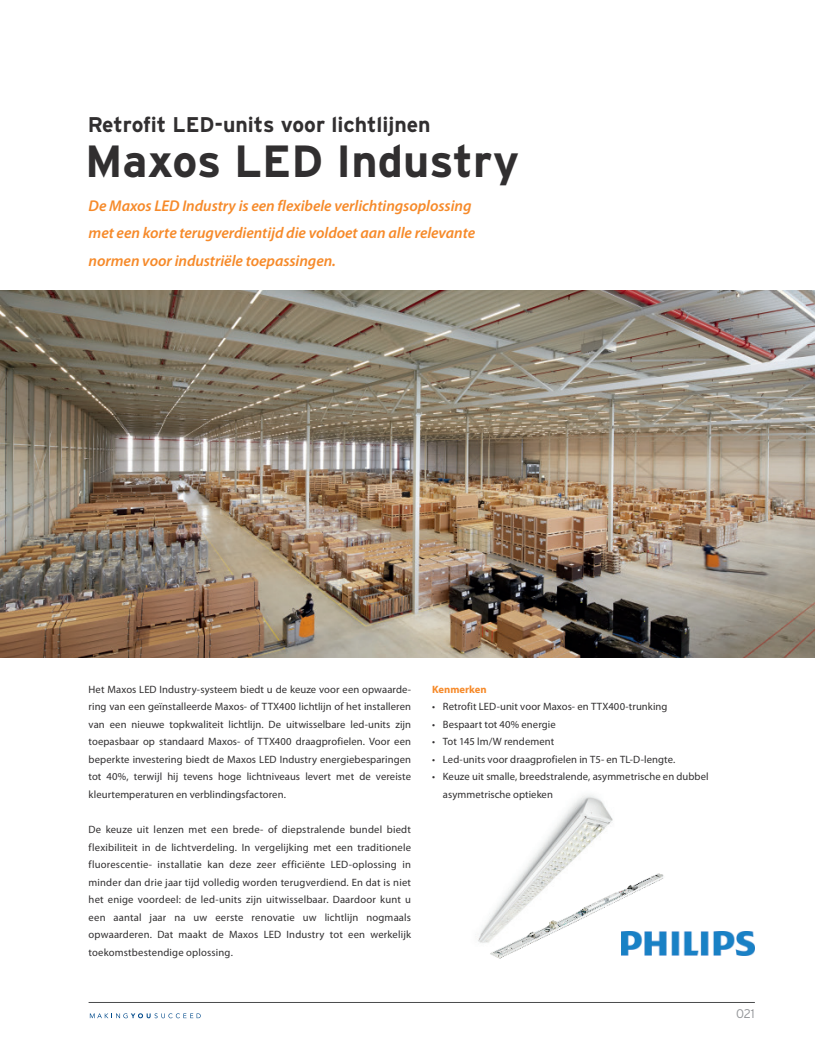
<style>
.page{position:relative;width:815px;height:1053px;background:#fff}
.page>*{position:absolute;margin:0;border:0;box-sizing:border-box;transform-origin:0 0}
.t1{font:700 45px "Interstate";color:#312f30}
.t2{font:700 21.25px "Interstate";color:#312f30}
.t3{font:italic 600 15.62px/27.5px "Myriad Pro";letter-spacing:-.005em;color:#f68a2a}
.t4{font:300 12.5px "Interstate";color:#939598}
.t5{font:10.62px/17.5px "Myriad Pro";letter-spacing:.01em;color:#312f30;text-align:justify}
.t6{font:700 10.62px "Myriad Pro";color:#f68a2a}
</style>
<div class="page">
<hr style="left:89px;top:1002px;width:666px;height:1px;background:#4b4c4d">
<svg style="left:90px;top:1013px;width:111px;height:5px"></svg>
<img style="left:568px;top:794px;width:39px;height:16px">
<img style="left:0;top:290px;width:815px;height:368px">
<img style="left:678px;top:931px;width:77px;height:24px">
<img style="left:478px;top:810px;width:200px;height:149px">
<h2 class="t2" style="left:88px;top:113px;width:344px">Retrofit LED-units voor lichtlijnen</h2>
<h1 class="t1" style="left:85px;top:136px;width:436px">Maxos LED Industry</h1>
<h3 class="t3" style="left:89px;top:192px;width:388px">De Maxos LED Industry is een flexibele verlichtingsoplossing met een korte terugverdientijd die voldoet aan alle relevante normen voor industriële toepassingen.</h3>
<p class="t5" style="left:89px;top:680px;width:324px">Het Maxos LED Industry-systeem biedt u de keuze voor een opwaarde&shy;ring van een geïnstalleerde Maxos- of TTX400 lichtlijn of het installeren van een nieuwe topkwaliteit lichtlijn. De uitwisselbare led-units zijn toepasbaar op standaard Maxos- of TTX400 draagprofielen. Voor een beperkte investering biedt de Maxos LED Industry energiebesparingen tot 40%, terwijl hij tevens hoge lichtniveaus levert met de vereiste kleurtemperaturen en verblindingsfactoren.</p>
<p class="t5" style="left:89px;top:820px;width:324px">De keuze uit lenzen met een brede- of diepstralende bundel biedt flexibiliteit in de lichtverdeling. In vergelijking met een traditionele fluorescentie- installatie kan deze zeer efficiënte LED-oplossing in minder dan drie jaar tijd volledig worden terugverdiend. En dat is niet het enige voordeel: de led-units zijn uitwisselbaar. Daardoor kunt u een aantal jaar na uw eerste renovatie uw lichtlijn nogmaals opwaarderen. Dat maakt de Maxos LED Industry tot een werkelijk toekomstbestendige oplossing.</p>
<p class="t6" style="left:432px;top:683px;width:56px">Kenmerken</p>
<p class="t5" style="left:432px;top:698px;width:237px">• Retrofit LED-unit voor Maxos- en TTX400-trunking</p>
<p class="t5" style="left:432px;top:715px;width:125px">• Bespaart tot 40% energie</p>
<p class="t5" style="left:432px;top:733px;width:123px">• Tot 145 lm/W rendement</p>
<p class="t5" style="left:432px;top:750px;width:245px">• Led-units voor draagprofielen in T5- en TL-D-lengte.</p>
<p class="t5" style="left:443px;top:768px;width:267px;text-indent:-11px">• Keuze uit smalle, breedstralende, asymmetrische en dubbel asymmetrische optieken</p>
<p class="t4" style="left:736px;top:1006px;width:20px">021</p>
</div>
